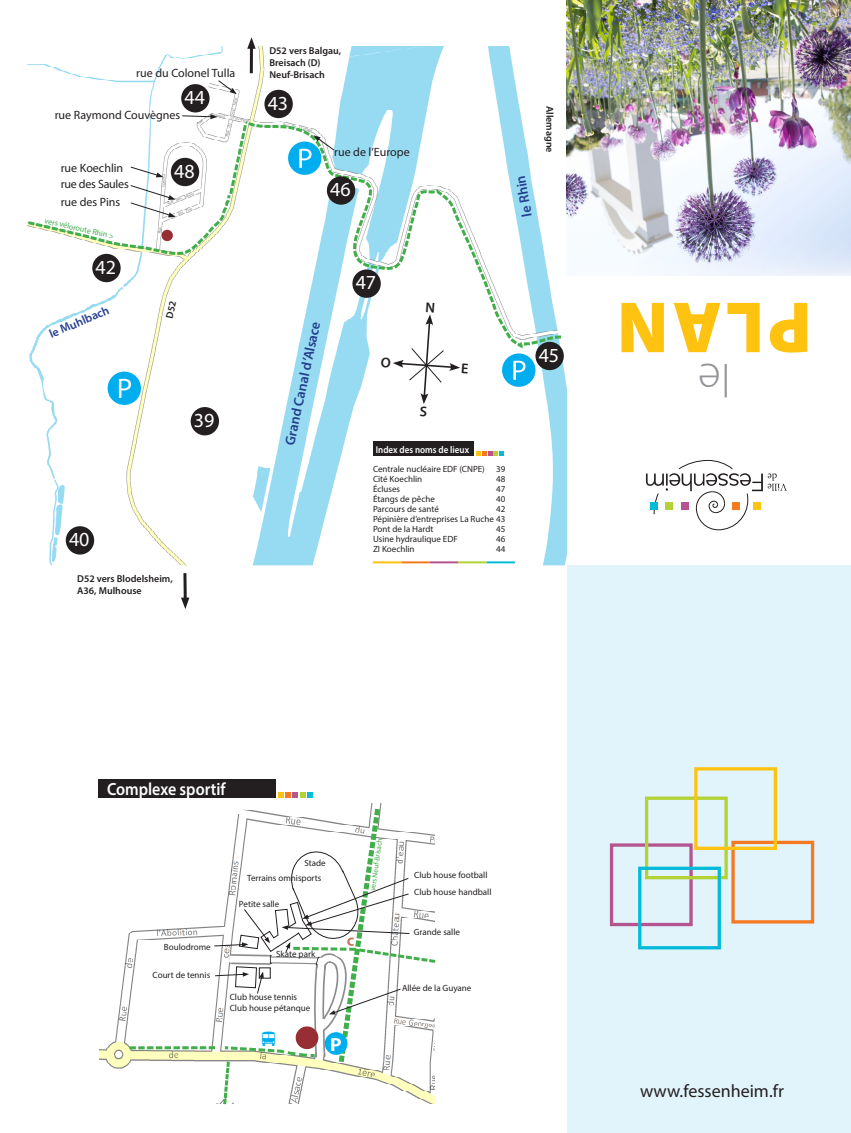
<style>
.page{position:relative;width:851px;height:1133px;background:#fff}
.page>*{position:absolute;margin:0;border:0;box-sizing:border-box;transform-origin:0 0}
.t1{font:900 73px "Myriad Pro";color:#fec210}
.t2{font:300 47px "Myriad Pro";color:#939598}
.t3{font:20px "Myriad Pro";color:#fff}
.t4{font:700 19px "Myriad Pro";color:#fff;scale:1.04 1}
.t5{font:18px "Myriad Pro";color:#231f20}
.t6{font:600 17.6px "Myriad Pro";color:#fff;scale:.91 1}
.t7{font:600 14px "Myriad Pro";color:#253f8e}
.t8{font:12px "Myriad Pro";color:#231f20}
.t9{font:12px "Myriad Pro";letter-spacing:-.02em;color:#231f20}
.t10{font:600 12px "Myriad Pro";color:#253f8e}
.t11{font:600 10px/12px "Myriad Pro";color:#231f20}
.t12{font:600 9.9px "Myriad Pro";color:#fff;scale:.91 1}
.t13{font:9px "Myriad Pro";color:#231f20}
.t14{font:8px "Myriad Pro";color:#40ae49}
.t15{font:7.4px "Myriad Pro";color:#40ae49}
</style>
<div class="page">
<img style="left:99px;top:933px;width:30px;height:136px">
<img style="left:27px;top:47px;width:539px;height:518px">
<div style="left:566px;top:565px;width:283px;height:567px;background:#e1f4fc"></div>
<div style="left:609px;top:843px;width:83px;height:82px;border:3px solid #b5548f"></div>
<div style="left:644px;top:796px;width:83px;height:83px;border:3px solid #b3d234"></div>
<div style="left:637px;top:866px;width:83px;height:83px;border:3px solid #03bbd7"></div>
<div style="left:731px;top:840px;width:82px;height:83px;border:3px solid #f47921"></div>
<div style="left:693px;top:767px;width:83px;height:82px;border:3px solid #fec210"></div>
<img style="left:566px;top:0;width:283px;height:275px">
<svg style="left:645px;top:460px;width:141px;height:70px"></svg>
<svg style="left:242px;top:118px;width:322px;height:233px"></svg>
<hr style="left:250px;top:44px;width:3px;height:29px;background:#231f20">
<svg style="left:247px;top:37px;width:8px;height:12px"></svg>
<svg style="left:181px;top:573px;width:8px;height:36px"></svg>
<div style="left:181px;top:84px;width:28px;height:28px;background:#231f20;border-radius:50%"></div>
<div style="left:92px;top:254px;width:29px;height:28px;background:#231f20;border-radius:50%"></div>
<div style="left:327px;top:176px;width:28px;height:29px;background:#231f20;border-radius:50%"></div>
<div style="left:352px;top:269px;width:28px;height:29px;background:#231f20;border-radius:50%"></div>
<div style="left:264px;top:90px;width:28px;height:28px;background:#231f20;border-radius:50%"></div>
<div style="left:535px;top:342px;width:28px;height:28px;background:#231f20;border-radius:50%"></div>
<div style="left:190px;top:407px;width:29px;height:28px;background:#231f20;border-radius:50%"></div>
<div style="left:66px;top:526px;width:28px;height:28px;background:#231f20;border-radius:50%"></div>
<svg style="left:217px;top:79px;width:19px;height:15px"></svg>
<svg style="left:27px;top:114px;width:222px;height:142px"></svg>
<div style="left:161px;top:230px;width:12px;height:11px;background:#962e33;border-radius:50%"></div>
<div style="left:108px;top:371px;width:33px;height:34px;background:#00aeef;border-radius:50%"></div>
<svg style="left:119px;top:378px;width:12px;height:20px"></svg>
<div style="left:288px;top:141px;width:33px;height:34px;background:#00aeef;border-radius:50%"></div>
<svg style="left:299px;top:135px;width:36px;height:33px"></svg>
<div style="left:502px;top:353px;width:33px;height:34px;background:#00aeef;border-radius:50%"></div>
<svg style="left:513px;top:360px;width:12px;height:20px"></svg>
<div style="left:373px;top:441px;width:100px;height:15px;background:#231f20"></div>
<svg style="left:476px;top:451px;width:27px;height:5px"></svg>
<hr style="left:486px;top:561px;width:28px;height:2px;background:#03bbd7">
<hr style="left:458px;top:561px;width:28px;height:2px;background:#b3d234">
<hr style="left:429px;top:561px;width:29px;height:2px;background:#b5548f">
<hr style="left:373px;top:561px;width:28px;height:2px;background:#fec210">
<hr style="left:401px;top:561px;width:28px;height:2px;background:#f47921">
<div style="left:98px;top:779px;width:177px;height:18px;background:#231f20"></div>
<svg style="left:278px;top:792px;width:34px;height:5px"></svg>
<svg style="left:166px;top:300px;width:10px;height:18px"></svg>
<svg style="left:129px;top:803px;width:307px;height:302px"></svg>
<svg style="left:380px;top:302px;width:88px;height:114px"></svg>
<p class="t8" style="left:136px;top:65px;width:100px">rue du Colonel Tulla</p>
<p class="t3" style="left:184px;top:85px;width:22px">44</p>
<p class="t8" style="left:55px;top:107px;width:127px">rue Raymond Couvègnes</p>
<p class="t8" style="left:61px;top:161px;width:64px">rue Koechlin</p>
<p class="t8" style="left:61px;top:194px;width:61px">rue des Pins</p>
<p class="t9" style="left:61px;top:177px;width:69px">rue des Saules</p>
<p class="t14" style="left:46px;top:215px;width:72px;rotate:13deg">vers véloroute Rhin &gt;</p>
<p class="t3" style="left:95px;top:255px;width:22px">42</p>
<p class="t10" style="left:47px;top:327px;width:65px;rotate:-23deg">le Muhlbach</p>
<p class="t3" style="left:69px;top:527px;width:22px">40</p>
<p class="t3" style="left:174px;top:159px;width:22px">48</p>
<p class="t3" style="left:194px;top:408px;width:22px">39</p>
<p class="t11" style="left:77px;top:572px;width:97px">D52 vers Blodelsheim,<br>A36, Mulhouse</p>
<p class="t11" style="left:269px;top:45px;width:73px">D52 vers Balgau,</p>
<p class="t11" style="left:269px;top:57px;width:57px">Breisach (D)<br>Neuf-Brisach</p>
<p class="t3" style="left:267px;top:91px;width:22px">43</p>
<p class="t8" style="left:334px;top:145px;width:77px">rue de l’Europe</p>
<p class="t3" style="left:330px;top:177px;width:22px">46</p>
<p class="t7" style="left:518px;top:218px;width:43px;rotate:-100deg">le Rhin</p>
<p class="t11" style="left:556px;top:106px;width:48px;rotate:90deg">Allemagne</p>
<p class="t7" style="left:281px;top:443px;width:128px;rotate:-78deg">Grand Canal d’Alsace</p>
<p class="t3" style="left:355px;top:270px;width:22px">47</p>
<p class="t12" style="left:375px;top:443px;width:104px">Index des noms de lieux</p>
<p class="t13" style="left:373px;top:463px;width:134px">Centrale nucléaire EDF (CNPE) 39</p>
<p class="t13" style="left:373px;top:473px;width:51px">Cité Koechlin</p>
<p class="t13" style="left:496px;top:473px;width:11px">48</p>
<p class="t13" style="left:373px;top:483px;width:29px">Écluses</p>
<p class="t13" style="left:496px;top:483px;width:11px">47</p>
<p class="t13" style="left:373px;top:493px;width:63px">Étangs de pêche</p>
<p class="t13" style="left:496px;top:493px;width:11px">40</p>
<p class="t13" style="left:373px;top:503px;width:67px">Parcours de santé</p>
<p class="t13" style="left:496px;top:503px;width:11px">42</p>
<p class="t13" style="left:373px;top:513px;width:134px">Pépinière d’entreprises La Ruche 43</p>
<p class="t13" style="left:373px;top:523px;width:62px">Pont de la Hardt</p>
<p class="t13" style="left:496px;top:523px;width:11px">45</p>
<p class="t13" style="left:373px;top:533px;width:86px">Usine hydraulique EDF</p>
<p class="t13" style="left:496px;top:533px;width:11px">46</p>
<p class="t13" style="left:373px;top:543px;width:43px">ZI Koechlin</p>
<p class="t13" style="left:496px;top:543px;width:11px">44</p>
<p class="t3" style="left:538px;top:342px;width:22px">45</p>
<p class="t1" style="left:811px;top:376px;width:196px;rotate:-180deg">PLAN</p>
<p class="t2" style="left:730px;top:408px;width:34px;rotate:-180deg">le</p>
<p class="t6" style="left:107px;top:777px;width:132px">Complexe sportif</p>
<p class="t13" style="left:164px;top:941px;width:48px">Boulodrome</p>
<p class="t13" style="left:152px;top:968px;width:59px">Court de tennis</p>
<p class="t13" style="left:304px;top:857px;width:23px">Stade</p>
<p class="t13" style="left:247px;top:872px;width:76px">Terrains omnisports</p>
<p class="t13" style="left:239px;top:898px;width:42px">Petite salle</p>
<p class="t13" style="left:276px;top:947px;width:41px">Skate park</p>
<p class="t13" style="left:229px;top:991px;width:69px">Club house tennis</p>
<p class="t13" style="left:229px;top:1002px;width:82px">Club house pétanque</p>
<p class="t4" style="left:330px;top:1031px;width:13px">P</p>
<p class="t15" style="left:368px;top:890px;width:55px;rotate:-82deg">vers Neuf-Brisach</p>
<p class="t13" style="left:414px;top:869px;width:75px">Club house football</p>
<p class="t13" style="left:414px;top:886px;width:79px">Club house handball</p>
<p class="t13" style="left:413px;top:926px;width:48px">Grande salle</p>
<p class="t13" style="left:402px;top:982px;width:71px">Allée de la Guyane</p>
<p class="t5" style="left:639px;top:1079px;width:145px">www.fessenheim.fr</p>
</div>
